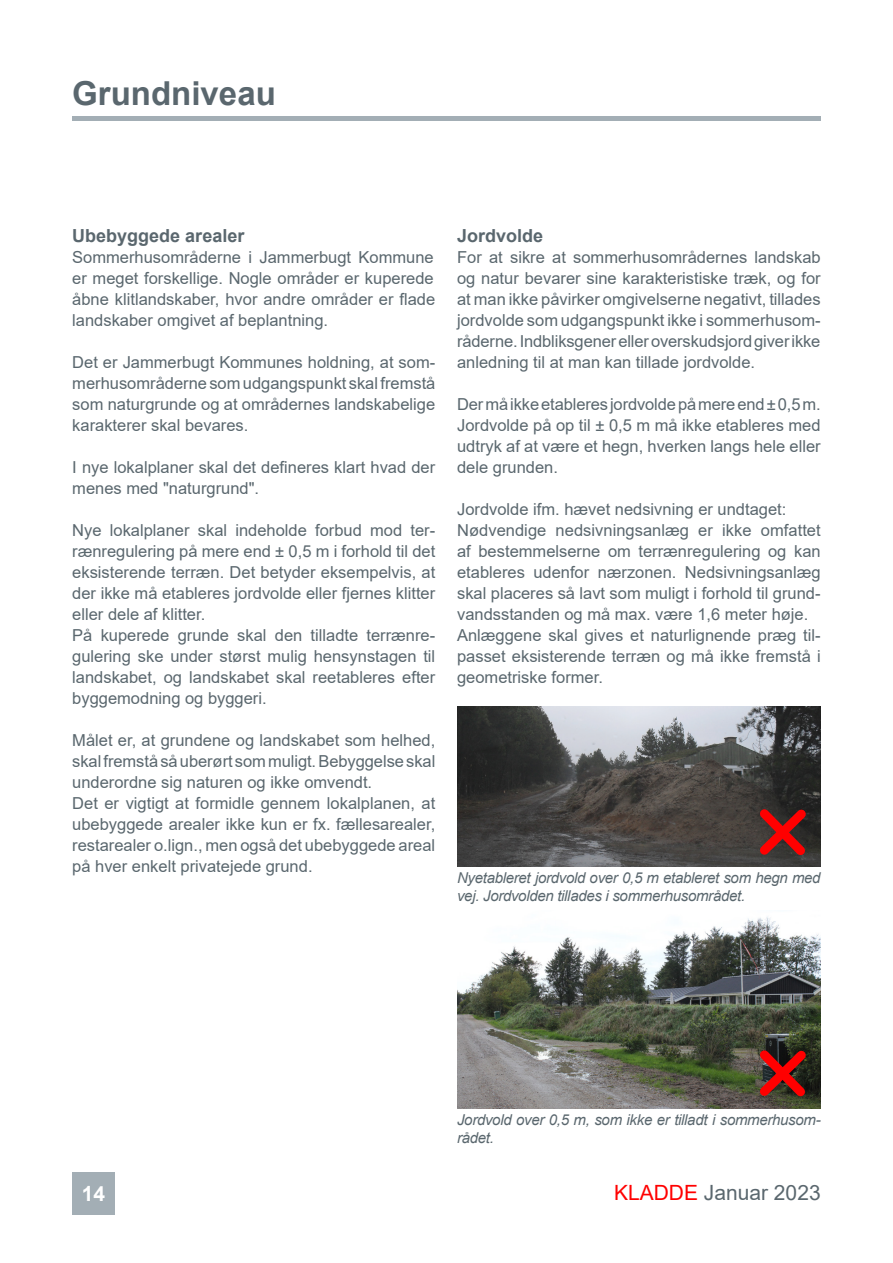
<style>
.page{position:relative;width:893px;height:1263px;background:#fff}
.page>*{position:absolute;margin:0;border:0;box-sizing:border-box;transform-origin:0 0}
.t1{font:700 33px "Arial";color:#5a676e}
.t2{font:21px "Arial";color:#5a676e}
.t3{font:700 21px "Arial";color:#fff}
._11p-fed{font:700 18px "Arial";color:#5a676e}
._11p-ordin_FFFFFC3_FFFFFA6r{font:16.5px/21px "Arial";color:#5a676e;text-align:justify}
.Figurtekst{font:italic 15px/18px "Arial";letter-spacing:-.02em;color:#5a676e}
.s1{color:#f00}
</style>
<div class="page">
<img style="left:457px;top:707px;width:364px;height:159px">
<img style="left:457px;top:917px;width:364px;height:191px">
<svg style="left:752px;top:1042px;width:62px;height:62px;background:#672920"></svg>
<svg style="left:752px;top:801px;width:62px;height:62px;background:#672624"></svg>
<hr style="left:72px;top:116px;width:749px;height:4px;background:#a3aeb5">
<div style="left:72px;top:1172px;width:43px;height:42px;background:#a3aeb5"></div>
<h1 class="t1" style="left:72px;top:70px;width:205px">Grundniveau</h1>
<p class="_11p-fed" style="left:72px;top:223px;width:174px">Ubebyggede arealer</p>
<p class="_11p-ordin_FFFFFC3_FFFFFA6r" style="left:72px;top:247px;width:364px">Sommerhusområderne i Jammerbugt Kommune er meget forskellige. Nogle områder er kuperede åbne klitlandskaber, hvor andre områder er flade landskaber omgivet af beplantning.</p>
<p class="_11p-ordin_FFFFFC3_FFFFFA6r" style="left:72px;top:352px;width:365px">Det er Jammerbugt Kommunes holdning, at som&shy;merhusområderne som udgangspunkt skal fremstå som naturgrunde og at områdernes landskabelige karakterer skal bevares.</p>
<p class="_11p-ordin_FFFFFC3_FFFFFA6r" style="left:72px;top:457px;width:364px">I nye lokalplaner skal det defineres klart hvad der menes med "naturgrund".</p>
<p class="_11p-ordin_FFFFFC3_FFFFFA6r" style="left:72px;top:520px;width:365px">Nye lokalplaner skal indeholde forbud mod ter&shy;rænregulering på mere end ± 0,5 m i forhold til det eksisterende terræn. Det betyder eksempelvis, at der ikke må etableres jordvolde eller fjernes klitter eller dele af klitter.</p>
<p class="_11p-ordin_FFFFFC3_FFFFFA6r" style="left:72px;top:625px;width:364px">På kuperede grunde skal den tilladte terrænre&shy;gulering ske under størst mulig hensynstagen til landskabet, og landskabet skal reetableres efter byggemodning og byggeri.</p>
<p class="_11p-ordin_FFFFFC3_FFFFFA6r" style="left:72px;top:730px;width:365px">Målet er, at grundene og landskabet som helhed, skal fremstå så uberørt som muligt. Bebyggelse skal underordne sig naturen og ikke omvendt.</p>
<p class="_11p-ordin_FFFFFC3_FFFFFA6r" style="left:72px;top:793px;width:365px">Det er vigtigt at formidle gennem lokalplanen, at ubebyggede arealer ikke kun er fx. fællesarealer, restarealer o.lign., men også det ubebyggede areal på hver enkelt privatejede grund.</p>
<p class="_11p-fed" style="left:457px;top:223px;width:88px">Jordvolde</p>
<p class="_11p-ordin_FFFFFC3_FFFFFA6r" style="left:457px;top:247px;width:365px">For at sikre at sommerhusområdernes landskab og natur bevarer sine karakteristiske træk, og for at man ikke påvirker omgivelserne negativt, tillades jordvolde som udgangspunkt ikke i sommerhusom&shy;råderne. Indbliksgener eller overskudsjord giver ikke anledning til at man kan tillade jordvolde.</p>
<p class="_11p-ordin_FFFFFC3_FFFFFA6r" style="left:457px;top:394px;width:365px">Der må ikke etableres jordvolde på mere end ± 0,5 m.</p>
<p class="_11p-ordin_FFFFFC3_FFFFFA6r" style="left:457px;top:415px;width:365px">Jordvolde på op til ± 0,5 m må ikke etableres med udtryk af at være et hegn, hverken langs hele eller dele grunden.</p>
<p class="_11p-ordin_FFFFFC3_FFFFFA6r" style="left:457px;top:499px;width:331px">Jordvolde ifm. hævet nedsivning er undtaget:</p>
<p class="_11p-ordin_FFFFFC3_FFFFFA6r" style="left:457px;top:520px;width:365px">Nødvendige nedsivningsanlæg er ikke omfattet af bestemmelserne om terrænregulering og kan etableres udenfor nærzonen. Nedsivningsanlæg skal placeres så lavt som muligt i forhold til grund&shy;vandsstanden og må max. være 1,6 meter høje.</p>
<p class="_11p-ordin_FFFFFC3_FFFFFA6r" style="left:457px;top:625px;width:365px">Anlæggene skal gives et naturlignende præg til&shy;passet eksisterende terræn og må ikke fremstå i geometriske former.</p>
<p class="Figurtekst" style="left:457px;top:869px;width:365px">Nyetableret jordvold over 0,5 m etableret som hegn med vej. Jordvolden tillades i sommerhusområdet.</p>
<p class="Figurtekst" style="left:457px;top:1110px;width:365px">Jordvold over 0,5 m, som ikke er tilladt i sommerhusom&shy;rådet.</p>
<p class="t3" style="left:82px;top:1179px;width:25px">14</p>
<p class="t2" style="left:614px;top:1178px;width:208px"><span class="s1">KLADDE</span> Januar 2023</p>
</div>
